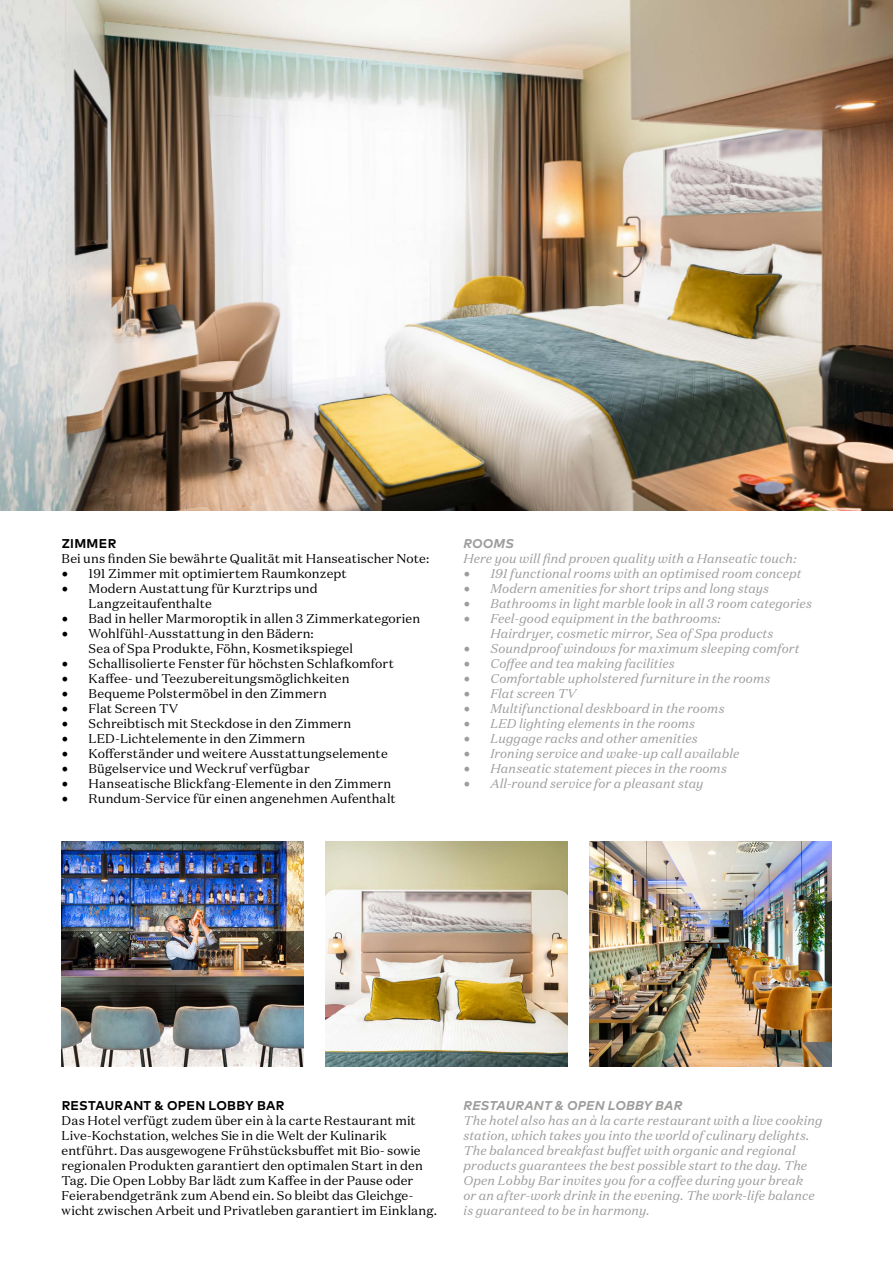
<style>
.page{position:relative;width:893px;height:1263px;background:#fff}
.page>*{position:absolute;margin:0;border:0;box-sizing:border-box;transform-origin:0 0}
.t1{font:12.75px/15px "Domaine Text";letter-spacing:.005em;color:#000}
.t2{font:italic 12.75px/15px "Domaine Text";letter-spacing:.01em;color:#9d9d9c}
.t3{font:700 12.75px "Mark Pro";letter-spacing:.025em;color:#000}
.t4{font:italic 700 12.75px "Mark Pro";letter-spacing:.02em;color:#9d9d9c}
.s1{font-family:"Minion Pro";font-size:18px}
.s2{font-family:"Minion Pro";font-style:normal;font-size:18px}
</style>
<div class="page">
<img style="left:0;top:0;width:893px;height:510px">
<img style="left:326px;top:841px;width:241px;height:225px">
<img style="left:62px;top:841px;width:241px;height:225px">
<img style="left:590px;top:841px;width:241px;height:225px">
<p class="t3" style="left:62px;top:533px;width:56px">ZIMMER</p>
<p class="t1" style="left:62px;top:550px;width:369px">Bei uns finden Sie bewährte Qualität mit Hanseatischer Note:</p>
<p class="t1" style="left:62px;top:565px;width:287px"><span class="s1">•</span> 191 Zimmer mit optimiertem Raumkonzept</p>
<p class="t1" style="left:89px;top:580px;width:231px;text-indent:-27px"><span class="s1">•</span> Modern Austattung für Kurztrips und<br>Langzeitaufenthalte</p>
<p class="t1" style="left:62px;top:610px;width:360px"><span class="s1">•</span> Bad in heller Marmoroptik in allen 3 Zimmerkategorien</p>
<p class="t1" style="left:89px;top:625px;width:266px;text-indent:-27px"><span class="s1">•</span> Wohlfühl-Ausstattung in den Bädern:<br>Sea of Spa Produkte, Föhn, Kosmetikspiegel</p>
<p class="t1" style="left:62px;top:655px;width:334px"><span class="s1">•</span> Schallisolierte Fenster für höchsten Schlafkomfort</p>
<p class="t1" style="left:62px;top:670px;width:289px"><span class="s1">•</span> Kaffee- und Teezubereitungsmöglichkeiten</p>
<p class="t1" style="left:62px;top:685px;width:267px"><span class="s1">•</span> Bequeme Polstermöbel in den Zimmern</p>
<p class="t1" style="left:62px;top:700px;width:118px"><span class="s1">•</span> Flat Screen TV</p>
<p class="t1" style="left:62px;top:715px;width:291px"><span class="s1">•</span> Schreibtisch mit Steckdose in den Zimmern</p>
<p class="t1" style="left:62px;top:730px;width:245px"><span class="s1">•</span> LED-Lichtelemente in den Zimmern</p>
<p class="t1" style="left:62px;top:745px;width:328px"><span class="s1">•</span> Kofferständer und weitere Ausstattungselemente</p>
<p class="t1" style="left:62px;top:760px;width:250px"><span class="s1">•</span> Bügelservice und Weckruf verfügbar</p>
<p class="t1" style="left:62px;top:775px;width:331px"><span class="s1">•</span> Hanseatische Blickfang-Elemente in den Zimmern</p>
<p class="t1" style="left:62px;top:790px;width:336px"><span class="s1">•</span> Rundum-Service für einen angenehmen Aufenthalt</p>
<p class="t4" style="left:463px;top:533px;width:52px">ROOMS</p>
<p class="t2" style="left:463px;top:550px;width:335px">Here you will find proven quality with a Hanseatic touch:</p>
<p class="t2" style="left:463px;top:565px;width:339px"><span class="s2">•</span> 191 functional rooms with an optimised room concept</p>
<p class="t2" style="left:463px;top:580px;width:307px"><span class="s2">•</span> Modern amenities for short trips and long stays</p>
<p class="t2" style="left:463px;top:595px;width:350px"><span class="s2">•</span> Bathrooms in light marble look in all 3 room categories</p>
<p class="t2" style="left:490px;top:610px;width:284px;text-indent:-27px"><span class="s2">•</span> Feel-good equipment in the bathrooms:<br>Hairdryer, cosmetic mirror, Sea of Spa products</p>
<p class="t2" style="left:463px;top:640px;width:337px"><span class="s2">•</span> Soundproof windows for maximum sleeping comfort</p>
<p class="t2" style="left:463px;top:655px;width:213px"><span class="s2">•</span> Coffee and tea making facilities</p>
<p class="t2" style="left:463px;top:670px;width:308px"><span class="s2">•</span> Comfortable upholstered furniture in the rooms</p>
<p class="t2" style="left:463px;top:685px;width:114px"><span class="s2">•</span> Flat screen TV</p>
<p class="t2" style="left:463px;top:700px;width:263px"><span class="s2">•</span> Multifunctional deskboard in the rooms</p>
<p class="t2" style="left:463px;top:715px;width:233px"><span class="s2">•</span> LED lighting elements in the rooms</p>
<p class="t2" style="left:463px;top:730px;width:236px"><span class="s2">•</span> Luggage racks and other amenities</p>
<p class="t2" style="left:463px;top:745px;width:277px"><span class="s2">•</span> Ironing service and wake-up call available</p>
<p class="t2" style="left:463px;top:760px;width:265px"><span class="s2">•</span> Hanseatic statement pieces in the rooms</p>
<p class="t2" style="left:463px;top:775px;width:241px"><span class="s2">•</span> All-round service for a pleasant stay</p>
<p class="t3" style="left:62px;top:1096px;width:224px">RESTAURANT &amp; OPEN LOBBY BAR</p>
<p class="t1" style="left:62px;top:1113px;width:377px">Das Hotel verfügt zudem über ein à la carte Restaurant mit Live-Kochstation, welches Sie in die Welt der Kulinarik entführt. Das ausgewogene Frühstücksbuffet mit Bio- sowie regionalen Produkten garantiert den optimalen Start in den Tag. Die Open Lobby Bar lädt zum Kaffee in der Pause oder Feierabendgetränk zum Abend ein. So bleibt das Gleichge&shy;wicht zwischen Arbeit und Privatleben garantiert im Einklang.</p>
<p class="t4" style="left:463px;top:1096px;width:220px">RESTAURANT &amp; OPEN LOBBY BAR</p>
<p class="t2" style="left:463px;top:1113px;width:360px">The hotel also has an à la carte restaurant with a live cooking station, which takes you into the world of culinary delights.<br>The balanced breakfast buffet with organic and regional products guarantees the best possible start to the day. The Open Lobby Bar invites you for a coffee during your break<br>or an after-work drink in the evening. The work-life balance is guaranteed to be in harmony.</p>
</div>
